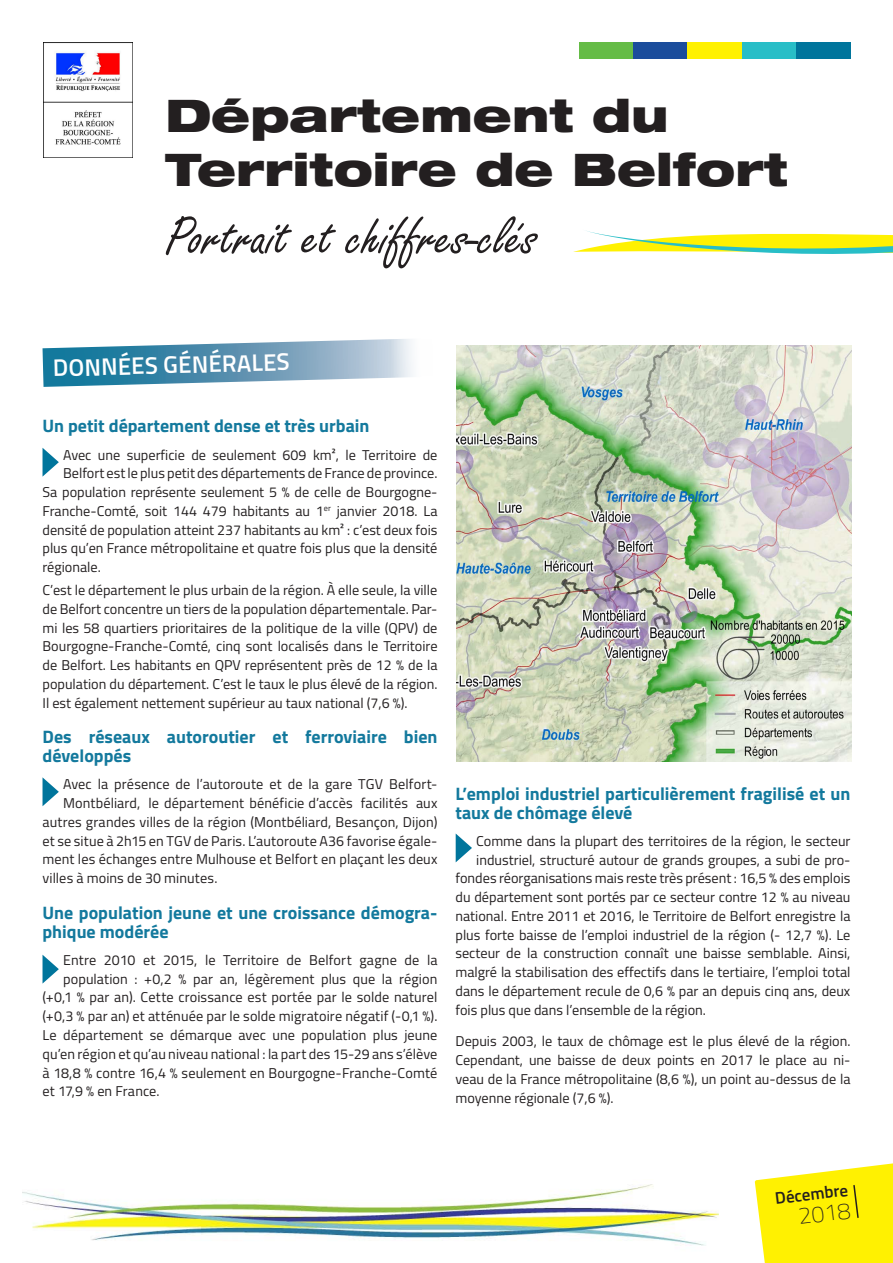
<style>
.page{position:relative;width:893px;height:1263px;background:#fff}
.page>*{position:absolute;margin:0;border:0;box-sizing:border-box;transform-origin:0 0}
.t1{font:58.5px "Freestyle Script";letter-spacing:-.005em;color:#231f20}
.t2{font:900 expanded 45px/54px "Helvetica Neue LT Std";color:#231f20}
.t3{font:600 24px "Titillium";color:#fff}
.t4{font:100 23.25px "Titillium";color:#231f20}
.t5{font:700 18px/18.8px "Titillium";color:#13799d}
.t6{font:600 16.8px "Titillium";color:#231f20}
.t7{font:14.25px/18.8px "Titillium";color:#231f20;text-align:justify}
</style>
<div class="page">
<div style="left:579px;top:43px;width:55px;height:16px;background:#65bc46"></div>
<div style="left:634px;top:43px;width:54px;height:16px;background:#1b4d9c"></div>
<div style="left:688px;top:43px;width:54px;height:16px;background:#fff101"></div>
<div style="left:742px;top:43px;width:54px;height:16px;background:#28bec7"></div>
<div style="left:796px;top:43px;width:54px;height:16px;background:#00759c"></div>
<img style="left:43px;top:43px;width:90px;height:114px">
<svg style="left:43px;top:339px;width:370px;height:48px"></svg>
<svg style="left:43px;top:778px;width:16px;height:28px"></svg>
<svg style="left:43px;top:448px;width:16px;height:28px"></svg>
<svg style="left:456px;top:834px;width:16px;height:28px"></svg>
<svg style="left:573px;top:230px;width:320px;height:24px"></svg>
<img style="left:456px;top:346px;width:395px;height:415px">
<svg style="left:43px;top:955px;width:16px;height:28px"></svg>
<svg style="left:755px;top:1163px;width:138px;height:100px;background:#fef120"></svg>
<img style="left:22px;top:1184px;width:696px;height:62px">
<h2 class="t2" style="left:165px;top:87px;width:624px">Département du<br>Territoire de Belfort</h2>
<h1 class="t1" style="left:165px;top:205px;width:374px">Portrait et chiffres-clés</h1>
<h3 class="t3" style="left:53px;top:349px;width:238px;rotate:-1deg">DONNÉES GÉNÉRALES</h3>
<p class="t5" style="left:43px;top:416px;width:328px">Un petit département dense et très urbain</p>
<p class="t7" style="left:63px;top:445px;width:376px">Avec une superficie de seulement 609 km², le Territoire de</p>
<p class="t7" style="left:63px;top:463px;width:376px">Belfort est le plus petit des départements de France de province.</p>
<p class="t7" style="left:43px;top:482px;width:396px">Sa population représente seulement 5 % de celle de Bourgogne-</p>
<p class="t7" style="left:43px;top:501px;width:396px">Franche-Comté, soit 144 479 habitants au 1<sup>er</sup> janvier 2018. La</p>
<p class="t7" style="left:43px;top:520px;width:396px">densité de population atteint 237 habitants au km² : c’est deux fois</p>
<p class="t7" style="left:43px;top:538px;width:396px">plus qu’en France métropolitaine et quatre fois plus que la densité</p>
<p class="t7" style="left:43px;top:557px;width:60px">régionale.</p>
<p class="t7" style="left:43px;top:580px;width:397px">C’est le département le plus urbain de la région. À elle seule, la ville de Belfort concentre un tiers de la population départementale. Par&shy;mi les 58 quartiers prioritaires de la politique de la ville (QPV) de Bourgogne-Franche-Comté, cinq sont localisés dans le Territoire de Belfort. Les habitants en QPV représentent près de 12 % de la population du département. C’est le taux le plus élevé de la région.<br>Il est également nettement supérieur au taux national (7,6 %).</p>
<p class="t5" style="left:43px;top:727px;width:396px">Des réseaux autoroutier et ferroviaire bien développés</p>
<p class="t7" style="left:63px;top:774px;width:376px">Avec la présence de l’autoroute et de la gare TGV Belfort-</p>
<p class="t7" style="left:63px;top:793px;width:376px">Montbéliard, le département bénéficie d’accès facilités aux</p>
<p class="t7" style="left:43px;top:812px;width:396px">autres grandes villes de la région (Montbéliard, Besançon, Dijon)</p>
<p class="t7" style="left:43px;top:831px;width:396px">et se situe à 2h15 en TGV de Paris. L’autoroute A36 favorise égale-</p>
<p class="t7" style="left:43px;top:849px;width:396px">ment les échanges entre Mulhouse et Belfort en plaçant les deux</p>
<p class="t7" style="left:43px;top:868px;width:176px">villes à moins de 30 minutes.</p>
<p class="t5" style="left:43px;top:902px;width:396px">Une population jeune et une croissance démogra&shy;phique modérée</p>
<p class="t7" style="left:63px;top:950px;width:376px">Entre 2010 et 2015, le Territoire de Belfort gagne de la</p>
<p class="t7" style="left:63px;top:969px;width:376px">population : +0,2 % par an, légèrement plus que la région</p>
<p class="t7" style="left:43px;top:987px;width:396px">(+0,1 % par an). Cette croissance est portée par le solde naturel</p>
<p class="t7" style="left:43px;top:1006px;width:396px">(+0,3 % par an) et atténuée par le solde migratoire négatif (-0,1 %).</p>
<p class="t7" style="left:43px;top:1025px;width:396px">Le département se démarque avec une population plus jeune</p>
<p class="t7" style="left:43px;top:1044px;width:396px">qu’en région et qu’au niveau national : la part des 15-29 ans s’élève</p>
<p class="t7" style="left:43px;top:1062px;width:396px">à 18,8 % contre 16,4 % seulement en Bourgogne-Franche-Comté</p>
<p class="t7" style="left:43px;top:1081px;width:119px">et 17,9 % en France.</p>
<p class="t5" style="left:455px;top:783px;width:396px">L’emploi industriel particulièrement fragilisé et un taux de chômage élevé</p>
<p class="t7" style="left:476px;top:831px;width:376px">Comme dans la plupart des territoires de la région, le secteur</p>
<p class="t7" style="left:476px;top:850px;width:376px">industriel, structuré autour de grands groupes, a subi de pro-</p>
<p class="t7" style="left:455px;top:868px;width:396px">fondes réorganisations mais reste très présent : 16,5 % des emplois</p>
<p class="t7" style="left:455px;top:887px;width:396px">du département sont portés par ce secteur contre 12 % au niveau</p>
<p class="t7" style="left:455px;top:906px;width:396px">national. Entre 2011 et 2016, le Territoire de Belfort enregistre la</p>
<p class="t7" style="left:455px;top:925px;width:396px">plus forte baisse de l’emploi industriel de la région (- 12,7 %). Le</p>
<p class="t7" style="left:455px;top:943px;width:396px">secteur de la construction connaît une baisse semblable. Ainsi,</p>
<p class="t7" style="left:455px;top:962px;width:396px">malgré la stabilisation des effectifs dans le tertiaire, l’emploi total</p>
<p class="t7" style="left:455px;top:981px;width:396px">dans le département recule de 0,6 % par an depuis cinq ans, deux</p>
<p class="t7" style="left:455px;top:1000px;width:252px">fois plus que dans l’ensemble de la région.</p>
<p class="t7" style="left:455px;top:1031px;width:396px">Depuis 2003, le taux de chômage est le plus élevé de la région.<br>Cependant, une baisse de deux points en 2017 le place au ni&shy;veau de la France métropolitaine (8,6 %), un point au-dessus de la moyenne régionale (7,6 %).</p>
<p class="t6" style="left:774px;top:1186px;width:75px;rotate:-7deg">Décembre</p>
<h3 class="t4" style="left:797px;top:1200px;width:54px;rotate:-7deg">2018</h3>
</div>
